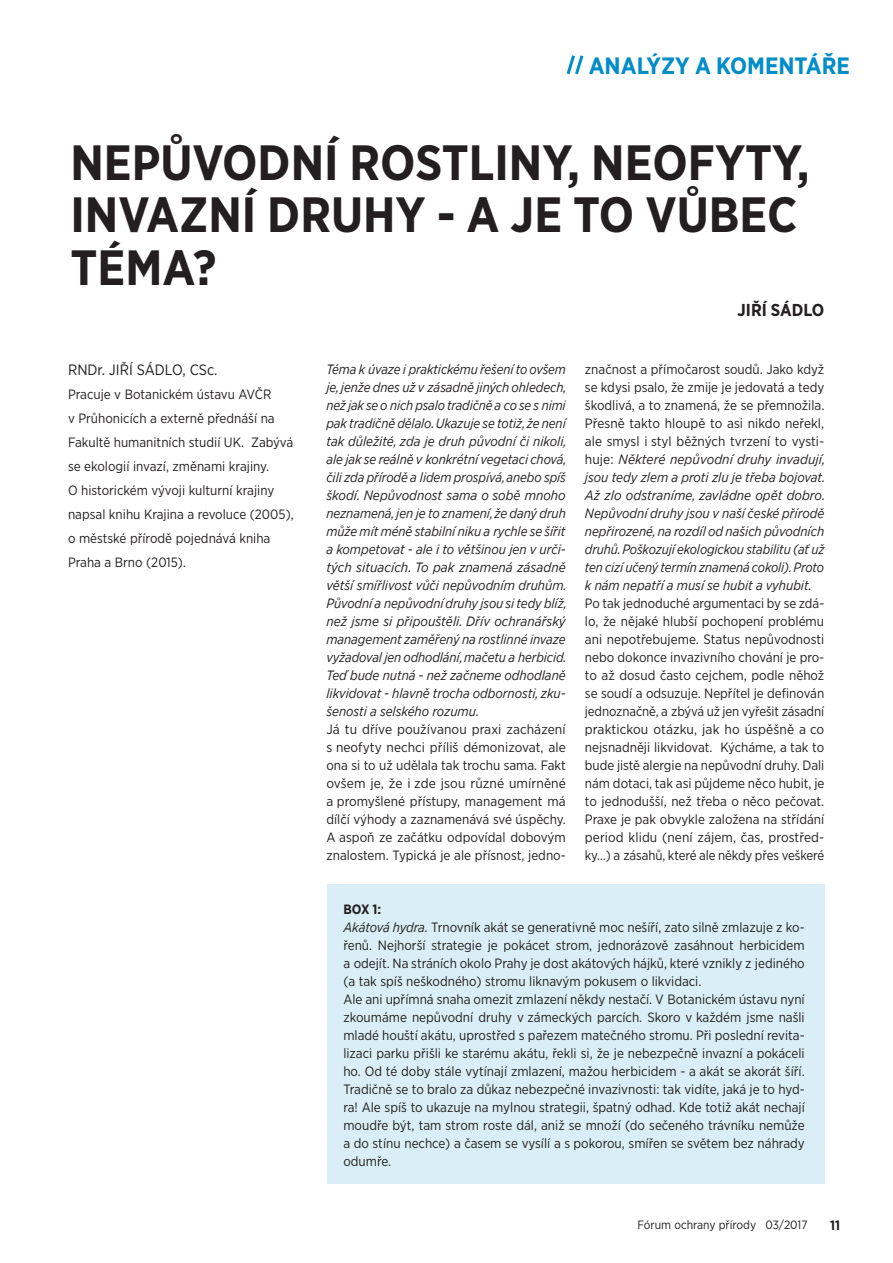
<style>
.page{position:relative;width:893px;height:1263px;background:#fff}
.page>*{position:absolute;margin:0;border:0;box-sizing:border-box;transform-origin:0 0}
.t1{font:700 49.5px/52.5px "Gotham Narrow";color:#231f20}
.t2{font:700 23.55px "Gotham Narrow";color:#008dc8}
.t3{font:700 17.25px "Gotham Narrow";color:#231f20}
.t4{font:15px "Gotham Narrow";color:#231f20}
.t5{font:13.5px/18px "Gotham Narrow";color:#231f20;text-align:justify}
.t6{font:italic 13.5px/18px "Gotham Narrow";color:#231f20;text-align:justify}
.t7{font:700 13.5px "Gotham Narrow";color:#231f20}
.t8{font:12px "Gotham Narrow";color:#231f20}
.s1{font-style:normal}
.s2{font-style:italic}
</style>
<div class="page">
<div style="left:327px;top:884px;width:498px;height:300px;background:#d9eef6"></div>
<svg style="left:566px;top:55px;width:18px;height:20px"></svg>
<p class="t2" style="left:589px;top:51px;width:263px">ANALÝZY A KOMENTÁŘE</p>
<p class="t1" style="left:70px;top:136px;width:741px">NEPŮVODNÍ ROSTLINY, NEOFYTY,</p>
<p class="t1" style="left:70px;top:188px;width:728px">INVAZNÍ DRUHY - A JE TO VŮBEC<br>TÉMA?</p>
<p class="t3" style="left:738px;top:299px;width:88px">JIŘÍ SÁDLO</p>
<p class="t4" style="left:68px;top:361px;width:151px">RNDr. JIŘÍ SÁDLO, CSc.</p>
<p class="t5" style="left:68px;top:382px;width:227px;line-height:24px;text-align:left">Pracuje v Botanickém ústavu AVČR<br>v Průhonicích a externě přednáší na Fakultě humanitních studií UK. Zabývá se ekologií invazí, změnami krajiny.<br>O historickém vývoji kulturní krajiny napsal knihu Krajina a revoluce (2005), o městské přírodě pojednává kniha Praha a Brno (2015).</p>
<p class="t6" style="left:326px;top:360px;width:242px">Téma k úvaze i praktickému řešení to ovšem je, jenže dnes už v zásadně jiných ohledech, než jak se o nich psalo tradičně a co se s nimi pak tradičně dělalo. Ukazuje se totiž, že není tak důležité, zda je druh původní či nikoli, ale jak se reálně v konkrétní vegetaci chová, čili zda přírodě a lidem prospívá, anebo spíš škodí. Nepůvodnost sama o sobě mnoho neznamená, jen je to znamení, že daný druh může mít méně stabilní niku a rychle se šířit a kompetovat - ale i to většinou jen v urči&shy;tých situacích. To pak znamená zásadně větší smířlivost vůči nepůvodním druhům.<br>Původní a nepůvodní druhy jsou si tedy blíž, než jsme si připouštěli. Dřív ochranářský management zaměřený na rostlinné invaze vyžadoval jen odhodlání, mačetu a herbicid.<br>Teď bude nutná - než začneme odhodlaně likvidovat - hlavně trocha odbornosti, zku&shy;šenosti a selského rozumu.</p>
<p class="t5" style="left:326px;top:720px;width:241px">Já tu dříve používanou praxi zacházení s neofyty nechci příliš démonizovat, ale ona si to už udělala tak trochu sama. Fakt ovšem je, že i zde jsou různé umírněné a promyšlené přístupy, management má dílčí výhody a zaznamenává své úspěchy.<br>A aspoň ze začátku odpovídal dobovým znalostem. Typická je ale přísnost, jedno-</p>
<p class="t6" style="left:585px;top:360px;width:242px"><span class="s1">značnost a přímočarost soudů. Jako když se kdysi psalo, že zmije je jedovatá a tedy škodlivá, a to znamená, že se přemnožila.<br>Přesně takto hloupě to asi nikdo neřekl, ale smysl i styl běžných tvrzení to vysti&shy;huje:</span> Některé nepůvodní druhy invadují, jsou tedy zlem a proti zlu je třeba bojovat.<br>Až zlo odstraníme, zavládne opět dobro.<br>Nepůvodní druhy jsou v naší české přírodě nepřirozené, na rozdíl od našich původních druhů. Poškozují ekologickou stabilitu (ať už ten cizí učený termín znamená cokoli). Proto k nám nepatří a musí se hubit a vyhubit.</p>
<p class="t5" style="left:585px;top:594px;width:241px">Po tak jednoduché argumentaci by se zdá&shy;lo, že nějaké hlubší pochopení problému ani nepotřebujeme. Status nepůvodnosti nebo dokonce invazivního chování je pro&shy;to až dosud často cejchem, podle něhož se soudí a odsuzuje. Nepřítel je definován jednoznačně, a zbývá už jen vyřešit zásadní praktickou otázku, jak ho úspěšně a co nejsnadněji likvidovat. Kýcháme, a tak to bude jistě alergie na nepůvodní druhy. Dali nám dotaci, tak asi půjdeme něco hubit, je to jednodušší, než třeba o něco pečovat.<br>Praxe je pak obvykle založena na střídání period klidu (není zájem, čas, prostřed&shy;ky…) a zásahů, které ale někdy přes veškeré</p>
<p class="t7" style="left:343px;top:901px;width:39px">BOX 1:</p>
<p class="t5" style="left:343px;top:918px;width:463px"><span class="s2">Akátová hydra.</span> Trnovník akát se generativně moc nešíří, zato silně zmlazuje z ko&shy;řenů. Nejhorší strategie je pokácet strom, jednorázově zasáhnout herbicidem a odejít. Na stráních okolo Prahy je dost akátových hájků, které vznikly z jediného (a tak spíš neškodného) stromu liknavým pokusem o likvidaci.</p>
<p class="t5" style="left:343px;top:990px;width:463px">Ale ani upřímná snaha omezit zmlazení někdy nestačí. V Botanickém ústavu nyní zkoumáme nepůvodní druhy v zámeckých parcích. Skoro v každém jsme našli mladé houští akátu, uprostřed s pařezem matečného stromu. Při poslední revita&shy;lizaci parku přišli ke starému akátu, řekli si, že je nebezpečně invazní a pokáceli ho. Od té doby stále vytínají zmlazení, mažou herbicidem - a akát se akorát šíří.<br>Tradičně se to bralo za důkaz nebezpečné invazivnosti: tak vidíte, jaká je to hyd&shy;ra! Ale spíš to ukazuje na mylnou strategii, špatný odhad. Kde totiž akát nechají moudře být, tam strom roste dál, aniž se množí (do sečeného trávníku nemůže a do stínu nechce) a časem se vysílí a s pokorou, smířen se světem bez náhrady odumře.</p>
<p class="t8" style="left:637px;top:1217px;width:172px">Fórum ochrany přírody 03/2017</p>
<p class="t7" style="left:830px;top:1216px;width:12px">11</p>
</div>
